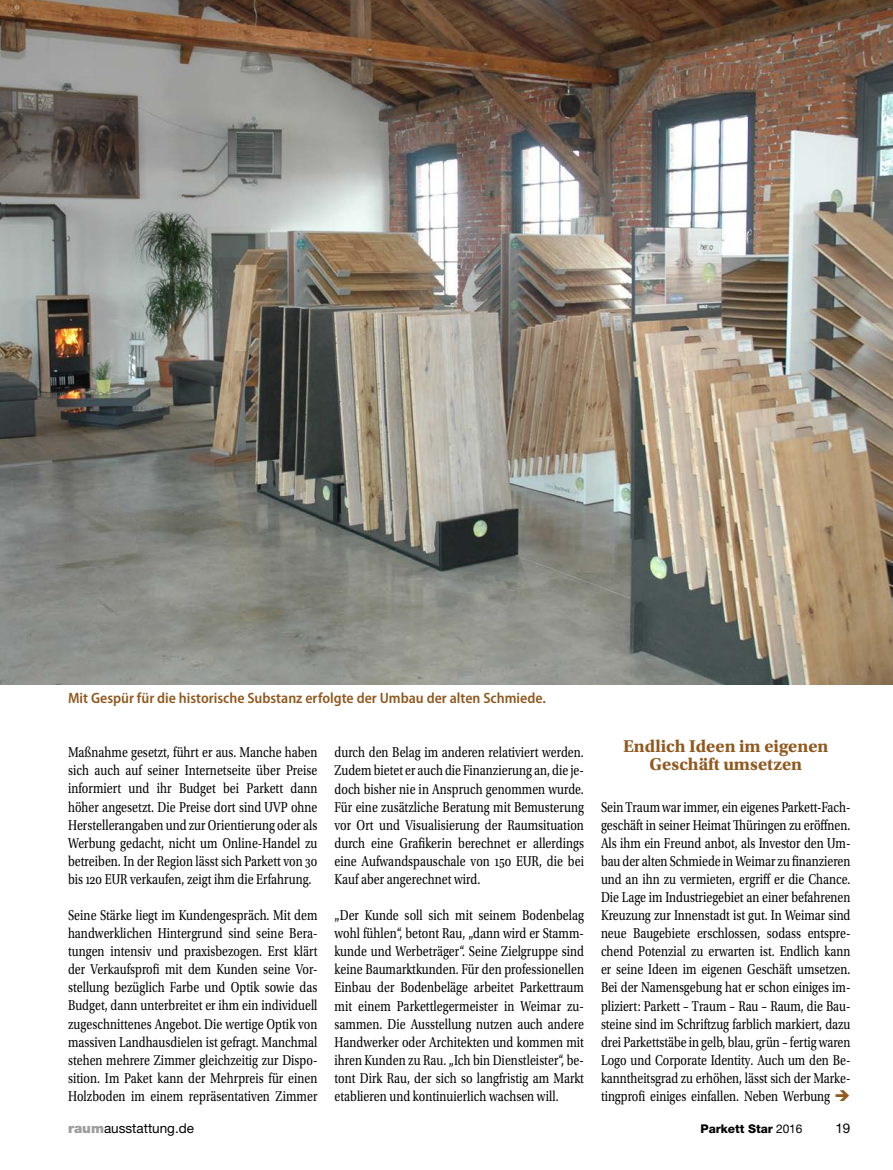
<style>
.page{position:relative;width:893px;height:1170px;background:#fff}
.page>*{position:absolute;margin:0;border:0;box-sizing:border-box;transform-origin:0 0}
.t1{font:700 18px/18px "Utopia Std";color:#91591e;text-align:center}
.t2{font:15px/18px "Utopia Std";letter-spacing:.005em;color:#000;text-align:justify;scale:.8 1}
.t3{font:600 semi-condensed 15px "Myriad Pro";color:#91591e}
.t4{font:13.5px "Helvetica Neue LT Std";color:#000}
.t5{font:800 12px "Helvetica Neue LT Std";letter-spacing:-.005em;color:#000}
.s1{color:#91591e}
.s2{font-weight:900;color:#9d9d9c}
.s3{font-weight:400}
</style>
<div class="page">
<img style="left:0;top:0;width:893px;height:685px">
<p class="t3" style="left:68px;top:689px;width:479px">Mit Gespür für die historische Substanz erfolgte der Umbau der alten Schmiede.</p>
<p class="t2" style="left:68px;top:743px;width:313px">Maßnahme gesetzt, führt er aus. Manche haben sich auch auf seiner Internetseite über Preise informiert und ihr Budget bei Parkett dann höher angesetzt. Die Preise dort sind UVP ohne Herstellerangaben und zur Orientierung oder als Werbung gedacht, nicht um Online-Handel zu betreiben. In der Region lässt sich Parkett von 30 bis 120 EUR verkaufen, zeigt ihm die Erfahrung.</p>
<p class="t2" style="left:68px;top:906px;width:313px">Seine Stärke liegt im Kundengespräch. Mit dem handwerklichen Hintergrund sind seine Bera&shy;tungen intensiv und praxisbezogen. Erst klärt der Verkaufsprofi mit dem Kunden seine Vor&shy;stellung bezüglich Farbe und Optik sowie das Budget, dann unterbreitet er ihm ein individuell zugeschnittenes Angebot. Die wertige Optik von massiven Landhausdielen ist gefragt. Manchmal stehen mehrere Zimmer gleichzeitig zur Dispo&shy;sition. Im Paket kann der Mehrpreis für einen Holzboden im einem repräsentativen Zimmer</p>
<p class="t2" style="left:334px;top:743px;width:313px">durch den Belag im anderen relativiert werden.<br>Zudem bietet er auch die Finanzierung an, die je&shy;doch bisher nie in Anspruch genommen wurde.<br>Für eine zusätzliche Beratung mit Bemusterung vor Ort und Visualisierung der Raumsituation durch eine Grafikerin berechnet er allerdings eine Aufwandspauschale von 150 EUR, die bei Kauf aber angerechnet wird.</p>
<p class="t2" style="left:334px;top:906px;width:313px">„Der Kunde soll sich mit seinem Bodenbelag wohl fühlen“, betont Rau, „dann wird er Stamm&shy;kunde und Werbeträger“. Seine Zielgruppe sind keine Baumarktkunden. Für den professionellen Einbau der Bodenbeläge arbeitet Parkettraum mit einem Parkettlegermeister in Weimar zu&shy;sammen. Die Ausstellung nutzen auch andere Handwerker oder Architekten und kommen mit ihren Kunden zu Rau. „Ich bin Dienstleister“, be&shy;tont Dirk Rau, der sich so langfristig am Markt etablieren und kontinuierlich wachsen will.</p>
<p class="t1" style="left:623px;top:737px;width:207px">Endlich Ideen im eigenen<br>Geschäft umsetzen</p>
<p class="t2" style="left:601px;top:797px;width:313px">Sein Traum war immer, ein eigenes Parkett-Fach&shy;geschäft in seiner Heimat Thüringen zu eröffnen.<br>Als ihm ein Freund anbot, als Investor den Um&shy;bau der alten Schmiede in Weimar zu finanzieren und an ihn zu vermieten, ergriff er die Chance.<br>Die Lage im Industriegebiet an einer befahrenen Kreuzung zur Innenstadt ist gut. In Weimar sind neue Baugebiete erschlossen, sodass entspre&shy;chend Potenzial zu erwarten ist. Endlich kann er seine Ideen im eigenen Geschäft umsetzen.<br>Bei der Namensgebung hat er schon einiges im&shy;pliziert: Parkett – Traum – Rau – Raum, die Bau&shy;steine sind im Schriftzug farblich markiert, dazu drei Parkettstäbe in gelb, blau, grün – fertig waren Logo und Corporate Identity. Auch um den Be&shy;kanntheitsgrad zu erhöhen, lässt sich der Marke&shy;tingprofi einiges einfallen. Neben Werbung <span class="s1">➔</span></p>
<p class="t4" style="left:68px;top:1119px;width:128px"><span class="s2">raum</span>ausstattung.de</p>
<p class="t5" style="left:701px;top:1121px;width:103px">Parkett Star <span class="s3">2016</span></p>
<p class="t4" style="left:835px;top:1119px;width:17px">19</p>
</div>
